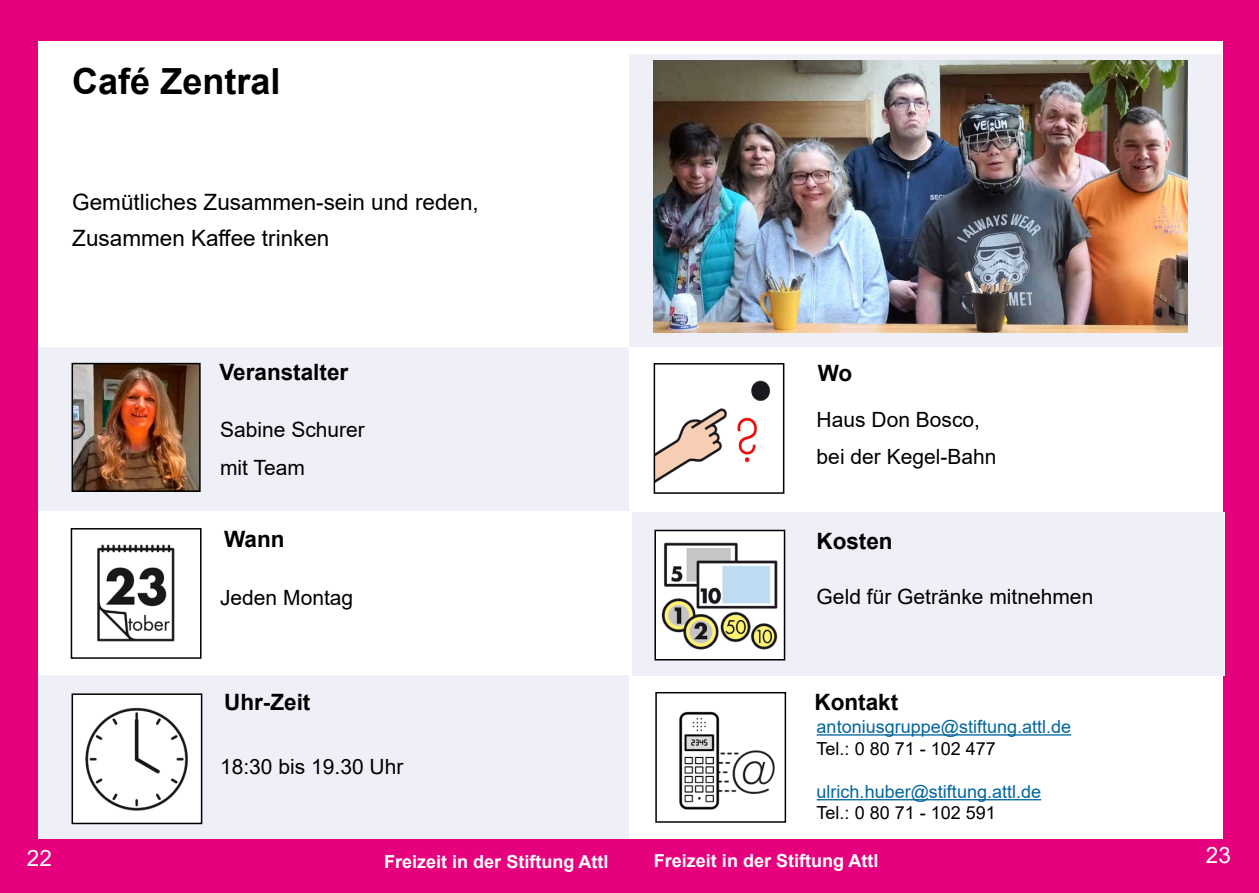
<style>
.page{position:relative;width:1259px;height:893px;background:#e6007d}
.page>*{position:absolute;margin:0;border:0;box-sizing:border-box;transform-origin:0 0}
.t1{font:700 36px "Arial";color:#000}
.t2{font:22.5px/36px "Arial";color:#000}
.t3{font:700 22.5px "Arial";color:#000}
.t4{font:22.5px "Arial";color:#fff}
.t5{font:21px/37.5px "Arial";color:#000}
.t6{font:18px "Arial";color:#00659e}
.t7{font:700 18px "Arial";color:#fff}
.t8{font:18px "Arial";color:#000}
</style>
<div class="page">
<div style="left:38px;top:41px;width:1184px;height:797px;background:#fff"></div>
<div style="left:38px;top:348px;width:591px;height:163px;background:#efeff7"></div>
<div style="left:632px;top:512px;width:593px;height:163px;background:#efeff7"></div>
<div style="left:629px;top:54px;width:592px;height:293px;background:#efeff7"></div>
<div style="left:38px;top:676px;width:591px;height:163px;background:#efeff7"></div>
<img style="left:656px;top:380px;width:115px;height:102px">
<div style="left:653px;top:363px;width:131px;height:131px;border:2px solid #000"></div>
<img style="left:97px;top:545px;width:78px;height:96px">
<div style="left:71px;top:528px;width:130px;height:131px;border:2px solid #000"></div>
<div style="left:655px;top:530px;width:129px;height:130px;background:#fff"></div>
<img style="left:661px;top:542px;width:117px;height:107px">
<div style="left:654px;top:530px;width:131px;height:130px;border:2px solid #000"></div>
<div style="left:72px;top:694px;width:130px;height:129px;background:#fff"></div>
<img style="left:85px;top:707px;width:103px;height:104px">
<div style="left:72px;top:693px;width:130px;height:131px;border:2px solid #000"></div>
<img style="left:726px;top:750px;width:49px;height:44px">
<div style="left:655px;top:692px;width:131px;height:131px;border:2px solid #000"></div>
<img style="left:655px;top:710px;width:71px;height:101px">
<img style="left:75px;top:366px;width:123px;height:123px">
<div style="left:72px;top:363px;width:129px;height:129px;border:2px solid #000"></div>
<img style="left:654px;top:61px;width:533px;height:271px">
<hr style="left:816px;top:734px;width:255px;height:2px;background:#00659e">
<hr style="left:816px;top:799px;width:225px;height:1px;background:#00659e">
<h1 class="t1" style="left:72px;top:56px;width:210px">Café Zentral</h1>
<p class="t2" style="left:72px;top:184px;width:408px">Gemütliches Zusammen-sein und reden,<br>Zusammen Kaffee trinken</p>
<p class="t3" style="left:219px;top:356px;width:130px">Veranstalter</p>
<p class="t5" style="left:220px;top:411px;width:146px">Sabine Schurer mit Team</p>
<p class="t3" style="left:224px;top:523px;width:62px">Wann</p>
<p class="t5" style="left:220px;top:579px;width:135px">Jeden Montag</p>
<p class="t3" style="left:224px;top:686px;width:88px">Uhr-Zeit</p>
<p class="t5" style="left:220px;top:748px;width:185px">18:30 bis 19.30 Uhr</p>
<p class="t3" style="left:817px;top:358px;width:36px">Wo</p>
<p class="t5" style="left:816px;top:400px;width:181px">Haus Don Bosco, bei der Kegel-Bahn</p>
<p class="t3" style="left:816px;top:525px;width:78px">Kosten</p>
<p class="t5" style="left:816px;top:578px;width:278px">Geld für Getränke mitnehmen</p>
<p class="t3" style="left:814px;top:686px;width:85px">Kontakt</p>
<p class="t6" style="left:816px;top:714px;width:256px">antoniusgruppe@stiftung.attl.de</p>
<p class="t8" style="left:816px;top:736px;width:181px">Tel.: 0 80 71 - 102 477</p>
<p class="t6" style="left:816px;top:779px;width:226px">ulrich.huber@stiftung.attl.de</p>
<p class="t8" style="left:816px;top:801px;width:181px">Tel.: 0 80 71 - 102 591</p>
<p class="t4" style="left:27px;top:843px;width:27px">22</p>
<p class="t7" style="left:384px;top:849px;width:226px">Freizeit in der Stiftung Attl</p>
<p class="t7" style="left:654px;top:848px;width:226px">Freizeit in der Stiftung Attl</p>
<p class="t4" style="left:1205px;top:839px;width:27px">23</p>
</div>
